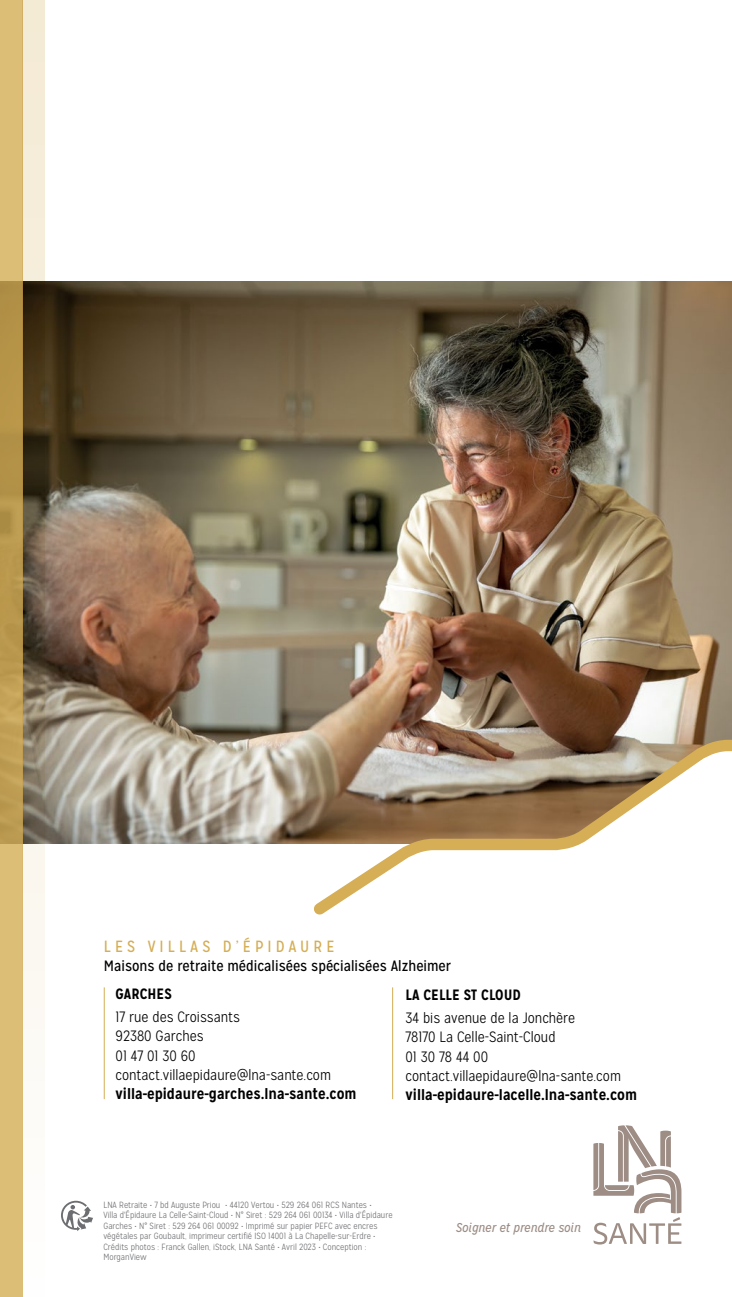
<style>
.page{position:relative;width:732px;height:1297px;background:#fff}
.page>*{position:absolute;margin:0;border:0;box-sizing:border-box;transform-origin:0 0}
.t1{font:16.2px "Mission Gothic";letter-spacing:.25em;color:#d5ae55}
.t2{font:300 15px/19.2px "Mission Gothic";color:#000}
.t3{font:700 15px "Mission Gothic";color:#000}
.t4{font:15px "Mission Gothic";color:#000}
.t5{font:italic 12.9px "Mission Gothic";color:#9d8d85}
.t6{font:300 9px/10.5px "Mission Gothic";color:#6d6e71}
</style>
<div class="page">
<img style="left:45px;top:282px;width:686px;height:562px">
<svg style="left:593px;top:1125px;width:88px;height:119px"></svg>
<svg style="left:304px;top:734px;width:427px;height:181px"></svg>
<svg style="left:61px;top:1201px;width:32px;height:30px"></svg>
<svg style="left:0;top:0;width:23px;height:1297px;background:#cdad64"></svg>
<svg style="left:23px;top:0;width:22px;height:1029px"></svg>
<hr style="left:392px;top:987px;width:1px;height:112px;background:#d5ae55">
<hr style="left:104px;top:987px;width:1px;height:112px;background:#d5ae55">
<h1 class="t1" style="left:104px;top:936px;width:232px">LES VILLAS D’ÉPIDAURE</h1>
<h2 class="t4" style="left:104px;top:957px;width:348px">Maisons de retraite médicalisées spécialisées Alzheimer</h2>
<h2 class="t3" style="left:115px;top:984px;width:58px">GARCHES</h2>
<h2 class="t2" style="left:115px;top:1007px;width:217px">17 rue des Croissants<br>92380 Garches<br>01 47 01 30 60 contact.villaepidaure@lna-sante.com</h2>
<h2 class="t3" style="left:115px;top:1084px;width:242px">villa-epidaure-garches.lna-sante.com</h2>
<h2 class="t3" style="left:405px;top:985px;width:117px">LA CELLE ST CLOUD</h2>
<h2 class="t2" style="left:405px;top:1008px;width:217px">34 bis avenue de la Jonchère<br>78170 La Celle-Saint-Cloud<br>01 30 78 44 00 contact.villaepidaure@lna-sante.com</h2>
<h2 class="t3" style="left:405px;top:1085px;width:233px">villa-epidaure-lacelle.lna-sante.com</h2>
<p class="t6" style="left:103px;top:1199px;width:290px">LNA Retraite • 7 bd Auguste Priou • 44120 Vertou • 529 264 061 RCS Nantes •<br>Villa d'Épidaure La Celle-Saint-Cloud • N° Siret : 529 264 061 00134 • Villa d'Épidaure Garches • N° Siret : 529 264 061 00092 • Imprimé sur papier PEFC avec encres végétales par Goubault, imprimeur certifié ISO 14001 à La Chapelle-sur-Erdre • Crédits photos : Franck Gallen, iStock, LNA Santé • Avril 2023 • Conception :<br>MorganView</p>
<h3 class="t5" style="left:455px;top:1219px;width:127px">Soigner et prendre soin</h3>
</div>
